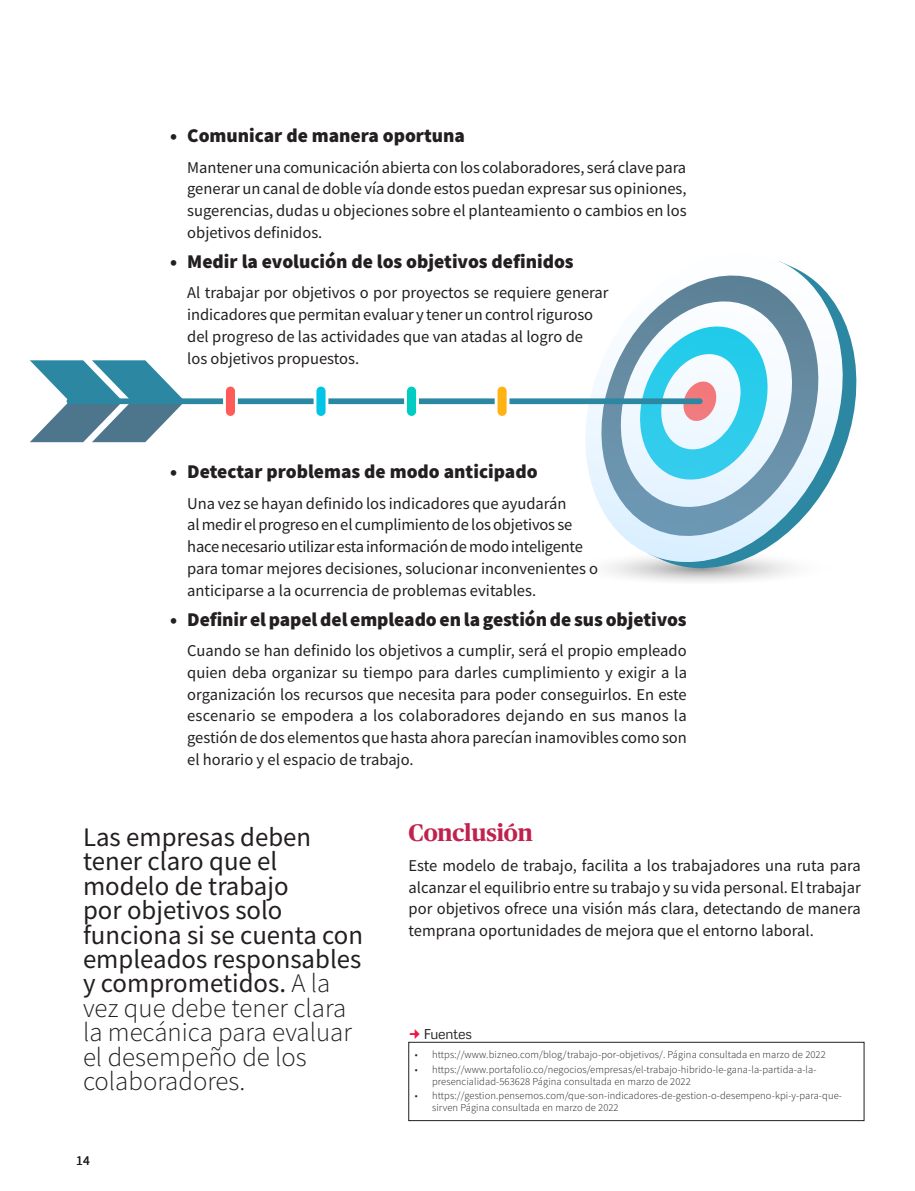
<style>
.page{position:relative;width:915px;height:1191px;background:#fff}
.page>*{position:absolute;margin:0;border:0;box-sizing:border-box;transform-origin:0 0}
.t1{font:26.85px/24.5px "Source Sans Pro";color:#231f20}
.t2{font:700 24px "Publico Headline";letter-spacing:-.005em;color:#c0224f}
.t3{font:900 19.5px "Source Sans Pro";color:#231f20}
.t4{font:16.5px/21.8px "Source Sans Pro";color:#231f20;text-align:justify}
.t5{font:14.1px "Metrophobic";letter-spacing:-.02em;color:#231f20}
.t6{font:13.5px "Source Sans Pro";color:#231f20}
.t7{font:300 10.5px/12px "Source Sans Pro";letter-spacing:.01em;color:#231f20}
.s1{font-weight:300}
</style>
<div class="page">
<hr style="left:914px;top:727px;width:1px;height:187px;background:#dadada">
<hr style="left:914px;top:797px;width:1px;height:48px;background:#bdf848">
<svg style="left:567px;top:316px;width:290px;height:265px"></svg>
<svg style="left:585px;top:261px;width:257px;height:301px"></svg>
<svg style="left:30px;top:360px;width:155px;height:82px"></svg>
<div style="left:69px;top:398px;width:630px;height:6px;background:#2c87a3"></div>
<svg style="left:223px;top:386px;width:15px;height:30px"></svg>
<svg style="left:494px;top:386px;width:15px;height:30px"></svg>
<svg style="left:404px;top:386px;width:15px;height:30px"></svg>
<svg style="left:313px;top:386px;width:15px;height:30px"></svg>
<div style="left:408px;top:1042px;width:455px;height:78px;border:1px solid #231f20"></div>
<p class="t3" style="left:170px;top:122px;width:296px">• Comunicar de manera oportuna</p>
<p class="t4" style="left:187px;top:156px;width:500px">Mantener una comunicación abierta con los colaboradores, será clave para generar un canal de doble vía donde estos puedan expresar sus opiniones, sugerencias, dudas u objeciones sobre el planteamiento o cambios en los objetivos definidos.</p>
<p class="t3" style="left:170px;top:248px;width:405px">• Medir la evolución de los objetivos definidos</p>
<p class="t4" style="left:187px;top:282px;width:423px;text-align:left">Al trabajar por objetivos o por proyectos se requiere generar indicadores que permitan evaluar y tener un control riguroso del progreso de las actividades que van atadas al logro de<br>los objetivos propuestos.</p>
<p class="t3" style="left:170px;top:458px;width:369px">• Detectar problemas de modo anticipado</p>
<p class="t4" style="left:187px;top:492px;width:412px;text-align:left">Una vez se hayan definido los indicadores que ayudarán<br>al medir el progreso en el cumplimiento de los objetivos se hace necesario utilizar esta información de modo inteligente para tomar mejores decisiones, solucionar inconvenientes o anticiparse a la ocurrencia de problemas evitables.</p>
<p class="t3" style="left:170px;top:606px;width:517px">• Definir el papel del empleado en la gestión de sus objetivos</p>
<p class="t4" style="left:187px;top:639px;width:501px">Cuando se han definido los objetivos a cumplir, será el propio empleado quien deba organizar su tiempo para darles cumplimiento y exigir a la organización los recursos que necesita para poder conseguirlos. En este escenario se empodera a los colaboradores dejando en sus manos la gestión de dos elementos que hasta ahora parecían inamovibles como son el horario y el espacio de trabajo.</p>
<h1 class="t1" style="left:83px;top:824px;width:281px">Las empresas deben tener claro que el modelo de trabajo<br>por objetivos solo funciona si se cuenta con empleados responsables y comprometidos. <span class="s1">A la vez que debe tener clara la mecánica para evaluar el desempeño de los colaboradores.</span></h1>
<h2 class="t2" style="left:408px;top:815px;width:126px">Conclusión</h2>
<p class="t4" style="left:408px;top:854px;width:453px">Este modelo de trabajo, facilita a los trabajadores una ruta para alcanzar el equilibrio entre su trabajo y su vida personal. El trabajar por objetivos ofrece una visión más clara, detectando de manera temprana oportunidades de mejora que el entorno laboral.</p>
<p class="t5" style="left:423px;top:1025px;width:50px">Fuentes</p>
<p class="t7" style="left:415px;top:1049px;width:412px">• https://www.bizneo.com/blog/trabajo-por-objetivos/. Página consultada en marzo de 2022</p>
<p class="t7" style="left:432px;top:1063px;width:386px;text-indent:-17px">• https://www.portafolio.co/negocios/empresas/el-trabajo-hibrido-le-gana-la-partida-a-la&shy;presencialidad-563628 Página consultada en marzo de 2022</p>
<p class="t7" style="left:432px;top:1089px;width:411px;text-indent:-17px">• https://gestion.pensemos.com/que-son-indicadores-de-gestion-o-desempeno-kpi-y-para-que&shy;sirven Página consultada en marzo de 2022</p>
<p class="t6" style="left:76px;top:1152px;width:15px">14</p>
</div>
